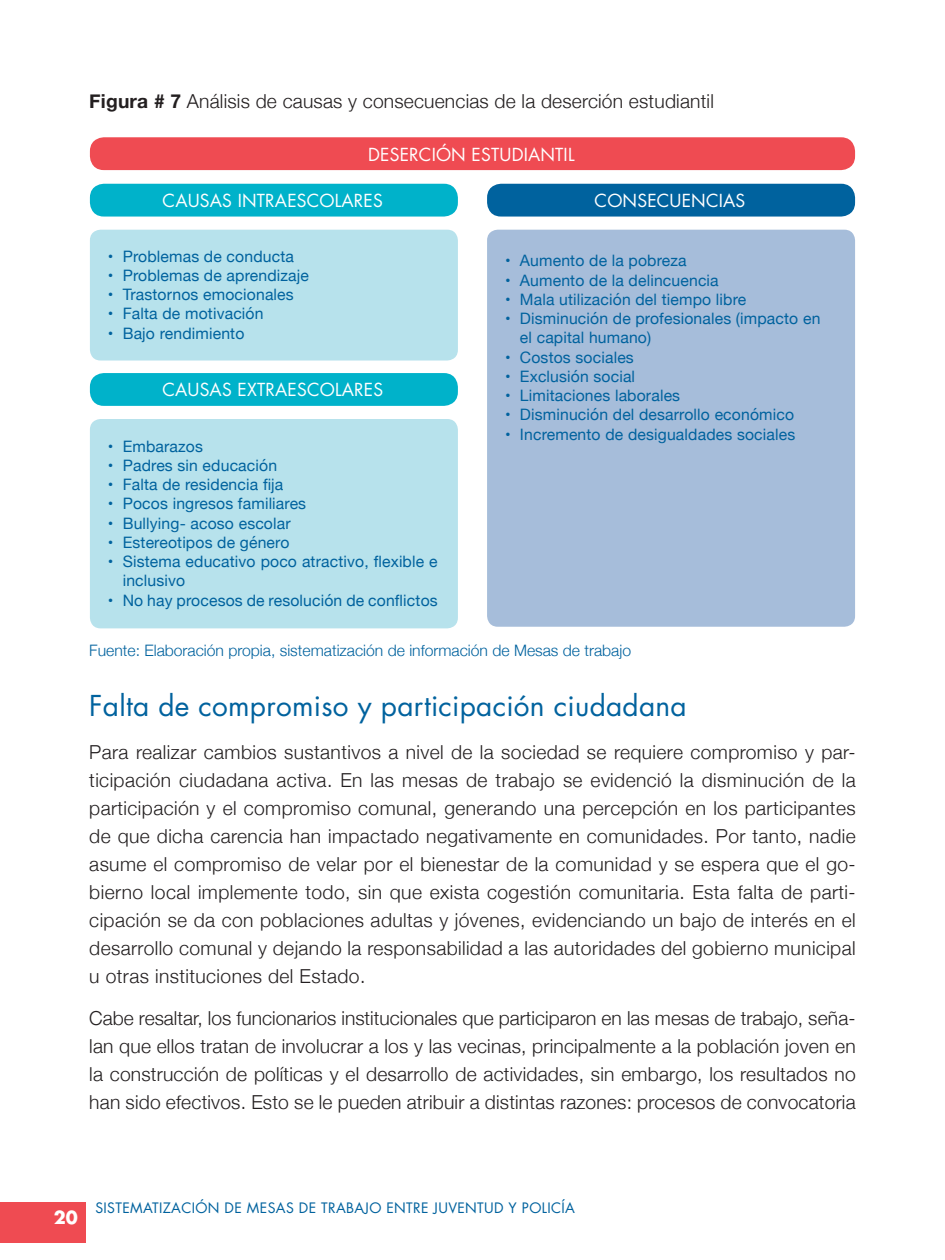
<style>
.page{position:relative;width:945px;height:1260px;background:#fff}
.page>*{position:absolute;margin:0;border:0;box-sizing:border-box;transform-origin:0 0}
.Subs_2{font:28px "Futura LT";letter-spacing:.01em;color:#00629e}
.Corridos{font:300 19.25px/28px "Helvetica Neue";letter-spacing:.01em;color:#231f20;text-align:justify}
.t1{font:17.5px "Futura LT";letter-spacing:.01em;color:#fff}
.t2{font:700 17.5px "Futura LT";color:#fff}
.t3{font:15.75px/19.2px "Helvetica Neue";letter-spacing:.01em;color:#00629e}
.t4{font:300 15.75px "Helvetica Neue";color:#00629e}
.t5{font:14px "Futura LT";letter-spacing:.025em;color:#00629e}
.s1{font-weight:700}
</style>
<div class="page">
<div style="left:0;top:1202px;width:86px;height:41px;background:#ef4b52"></div>
<div style="left:90px;top:184px;width:368px;height:33px;background:#00b2ca;border-radius:14px"></div>
<div style="left:90px;top:373px;width:368px;height:33px;background:#00b2ca;border-radius:14px"></div>
<div style="left:90px;top:230px;width:368px;height:131px;background:#b7e2ec;border-radius:11px"></div>
<div style="left:90px;top:419px;width:368px;height:209px;background:#b7e2ec;border-radius:11px"></div>
<div style="left:487px;top:184px;width:368px;height:33px;background:#00629e;border-radius:14px"></div>
<div style="left:487px;top:230px;width:368px;height:397px;background:#a6bdda;border-radius:11px"></div>
<div style="left:90px;top:137px;width:765px;height:33px;background:#ef4b52;border-radius:14px"></div>
<p class="Corridos" style="left:89px;top:86px;width:626px"><span class="s1">Figura # 7</span> Análisis de causas y consecuencias de la deserción estudiantil</p>
<p class="t1" style="left:368px;top:143px;width:208px">DESERCIÓN ESTUDIANTIL</p>
<p class="t1" style="left:163px;top:190px;width:222px">CAUSAS INTRAESCOLARES</p>
<p class="t1" style="left:595px;top:190px;width:152px">CONSECUENCIAS</p>
<p class="t3" style="left:108px;top:247px;width:188px">• Problemas de conducta</p>
<p class="t3" style="left:108px;top:266px;width:203px">• Problemas de aprendizaje</p>
<p class="t3" style="left:108px;top:286px;width:187px">• Trastornos emocionales</p>
<p class="t3" style="left:108px;top:305px;width:157px">• Falta de motivación</p>
<p class="t3" style="left:108px;top:324px;width:138px">• Bajo rendimiento</p>
<p class="t1" style="left:162px;top:379px;width:222px">CAUSAS EXTRAESCOLARES</p>
<p class="t3" style="left:108px;top:437px;width:97px">• Embarazos</p>
<p class="t3" style="left:108px;top:457px;width:171px">• Padres sin educación</p>
<p class="t3" style="left:108px;top:476px;width:177px">• Falta de residencia fija</p>
<p class="t3" style="left:108px;top:495px;width:200px">• Pocos ingresos familiares</p>
<p class="t3" style="left:108px;top:514px;width:184px">• Bullying- acoso escolar</p>
<p class="t3" style="left:108px;top:534px;width:183px">• Estereotipos de género</p>
<p class="t3" style="left:123px;top:553px;width:316px;text-indent:-15px">• Sistema educativo poco atractivo, flexible e inclusivo</p>
<p class="t3" style="left:108px;top:591px;width:331px">• No hay procesos de resolución de conflictos</p>
<p class="t3" style="left:505px;top:252px;width:183px">• Aumento de la pobreza</p>
<p class="t3" style="left:505px;top:271px;width:215px">• Aumento de la delincuencia</p>
<p class="t3" style="left:505px;top:291px;width:243px">• Mala utilización del tiempo libre</p>
<p class="t3" style="left:520px;top:310px;width:302px;text-indent:-15px">• Disminución de profesionales (impacto en el capital humano)</p>
<p class="t3" style="left:505px;top:348px;width:130px">• Costos sociales</p>
<p class="t3" style="left:505px;top:368px;width:132px">• Exclusión social</p>
<p class="t3" style="left:505px;top:387px;width:177px">• Limitaciones laborales</p>
<p class="t3" style="left:505px;top:406px;width:291px">• Disminución del desarrollo económico</p>
<p class="t3" style="left:505px;top:425px;width:292px">• Incremento de desigualdades sociales</p>
<p class="t4" style="left:89px;top:638px;width:543px">Fuente: Elaboración propia, sistematización de información de Mesas de trabajo</p>
<p class="Subs_2" style="left:89px;top:688px;width:599px">Falta de compromiso y participación ciudadana</p>
<p class="Corridos" style="left:89px;top:736px;width:768px">Para realizar cambios sustantivos a nivel de la sociedad se requiere compromiso y par&shy;ticipación ciudadana activa. En las mesas de trabajo se evidenció la disminución de la participación y el compromiso comunal, generando una percepción en los participantes de que dicha carencia han impactado negativamente en comunidades. Por tanto, nadie asume el compromiso de velar por el bienestar de la comunidad y se espera que el go&shy;bierno local implemente todo, sin que exista cogestión comunitaria. Esta falta de parti&shy;cipación se da con poblaciones adultas y jóvenes, evidenciando un bajo de interés en el desarrollo comunal y dejando la responsabilidad a las autoridades del gobierno municipal u otras instituciones del Estado.</p>
<p class="Corridos" style="left:89px;top:1003px;width:768px">Cabe resaltar, los funcionarios institucionales que participaron en las mesas de trabajo, seña&shy;lan que ellos tratan de involucrar a los y las vecinas, principalmente a la población joven en la construcción de políticas y el desarrollo de actividades, sin embargo, los resultados no han sido efectivos. Esto se le pueden atribuir a distintas razones: procesos de convocatoria</p>
<p class="t2" style="left:54px;top:1206px;width:26px">20</p>
<p class="t5" style="left:95px;top:1199px;width:481px">SISTEMATIZACIÓN DE MESAS DE TRABAJO ENTRE JUVENTUD Y POLICÍA</p>
</div>
